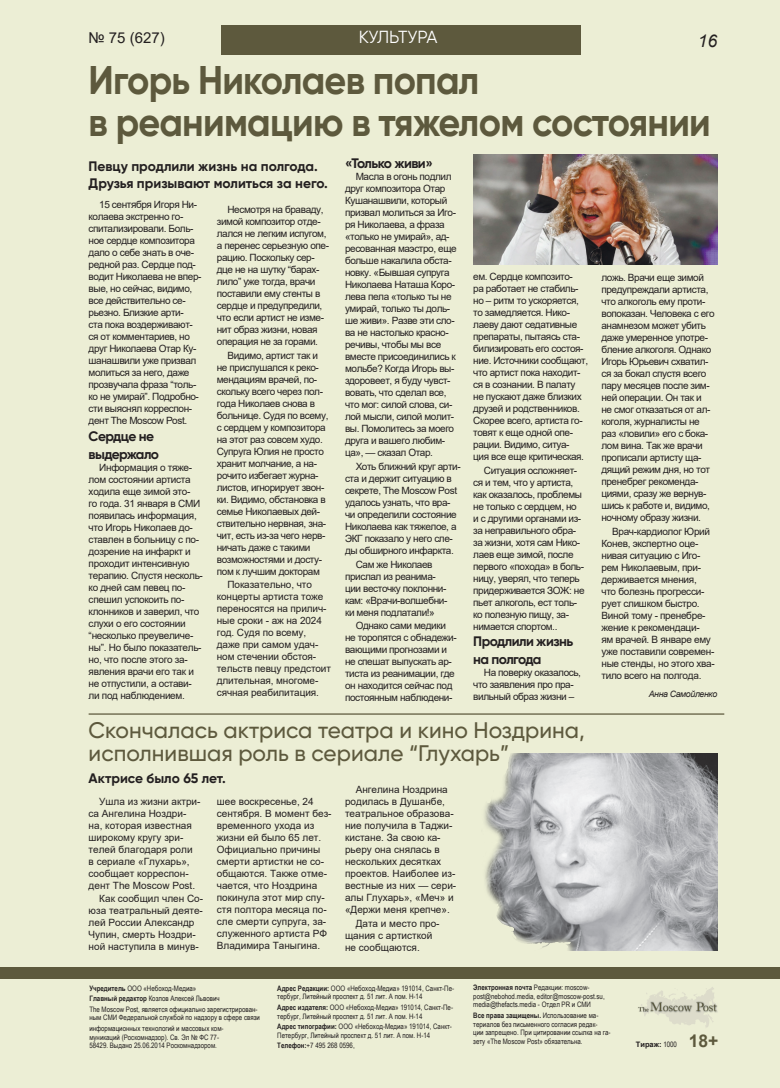
<style>
.page{position:relative;width:780px;height:1088px;background:#eceed5}
.page>*{position:absolute;margin:0;border:0;box-sizing:border-box;transform-origin:0 0}
.заголовок{font:700 40px/42.5px "Gilroy";letter-spacing:-.02em;color:#5d593d;scale:.94 1}
.заголовок_3{font:500 22.5px/22.5px "Gilroy";color:#5d593d}
.одзаголовок{font:17.5px "Gilroy";letter-spacing:-.02em;color:#fff}
.t1{font:700 17.5px "Arial";color:#5d593d}
.t2{font:italic 17.5px "Arial";color:#231f20}
.t3{font:15px "Arial";color:#231f20}
.анонс{font:700 13.75px/17.5px "Gilroy";color:#231f20}
.анонс-2{font:700 13.75px/17.5px "Gilroy";letter-spacing:-.04em;color:#231f20}
.text{font:10px/12px "Arial";letter-spacing:-.04em;color:#231f20}
.text-2{font:10px/12px "Arial";color:#231f20}
.text-3{font:10px/12px "Arial";letter-spacing:-.01em;color:#231f20}
.подпись_фото{font:italic 8.75px "Arial";letter-spacing:-.04em;color:#231f20}
.t4{font:7.5px/8.8px "Arial Narrow";color:#231f20}
.t5{font:700 7.5px "Arial";color:#231f20}
.s1{font-weight:700}
.s2{font-family:"Arial Narrow";font-weight:400}
</style>
<div class="page">
<div style="left:0;top:967px;width:780px;height:11px;background:#5d593d"></div>
<div style="left:221px;top:26px;width:360px;height:29px;background:#5d593d"></div>
<svg style="left:638px;top:987px;width:79px;height:40px"></svg>
<img style="left:484px;top:754px;width:233px;height:196px">
<hr style="left:89px;top:713px;width:635px;height:2px;background:#5d593d">
<img style="left:473px;top:155px;width:244px;height:109px">
<p class="одзаголовок" style="left:358px;top:26px;width:80px">КУЛЬТУРА</p>
<h3 class="t3" style="left:89px;top:27px;width:78px">№ 75 (627)</h3>
<h3 class="t2" style="left:697px;top:30px;width:21px">16</h3>
<p class="заголовок" style="left:89px;top:58px;width:663px">Игорь Николаев попал<br>в реанимацию в тяжелом состоянии</p>
<p class="анонс" style="left:89px;top:157px;width:240px">Певцу продлили жизнь на полгода.<br>Друзья призывают молиться за него.</p>
<p class="text" style="left:217px;top:203px;width:114px;text-indent:11px">Несмотря на браваду, зимой композитор отде&shy;лался не легким испугом, а перенес серьезную опе&shy;рацию. Поскольку сер&shy;дце не на шутку “барах&shy;лило” уже тогда, врачи поставили ему стенты в сердце и предупредили, что если артист не изме&shy;нит образ жизни, новая операция не за горами.</p>
<p class="text" style="left:217px;top:349px;width:113px;text-indent:11px">Видимо, артист так и не прислушался к реко&shy;мендациям врачей, по&shy;скольку всего через пол&shy;года Николаев снова в больнице. Судя по всему, с сердцем у композитора на этот раз совсем худо.<br>Супруга Юлия не просто хранит молчание, а на&shy;рочито избегает журна&shy;листов, игнорирует звон&shy;ки. Видимо, обстановка в семье Николаевых дей&shy;ствительно нервная, зна&shy;чит, есть из-за чего нерв&shy;ничать даже с такими возможностями и досту&shy;пом к лучшим докторам</p>
<p class="text-3" style="left:217px;top:579px;width:116px;text-indent:11px">Показательно, что концерты артиста тоже переносятся на прилич&shy;ные сроки - аж на 2024 год. Судя по всему, даже при самом удач&shy;ном стечении обстоя&shy;тельств певцу предстоит длительная, многоме&shy;сячная реабилитация.</p>
<p class="text" style="left:89px;top:198px;width:114px;text-indent:11px">15 сентября Игоря Ни&shy;колаева экстренно го&shy;спитализировали. Боль&shy;ное сердце композитора дало о себе знать в оче&shy;редной раз. Сердце под&shy;водит Николаева не впер&shy;вые, но сейчас, видимо, все действительно се&shy;рьезно. Близкие арти-<br>ста пока воздерживают&shy;ся от комментариев, но друг Николаева Отар Ку&shy;шанашвили уже призвал молиться за него, даже прозвучала фраза “толь&shy;ко не умирай”. Подробно&shy;сти выяснял корреспон&shy;дент The Moscow Post.</p>
<p class="анонс-2" style="left:89px;top:428px;width:72px">Сердце не выдержало</p>
<p class="text" style="left:89px;top:461px;width:116px;text-indent:11px">Информация о тяже&shy;лом состоянии артиста ходила еще зимой это-<br>го года. 31 января в СМИ появилась информация, что Игорь Николаев до&shy;ставлен в больницу с по&shy;дозрение на инфаркт и проходит интенсивную терапию. Спустя несколь&shy;ко дней сам певец по&shy;спешил успокоить по&shy;клонников и заверил, что слухи о его состоянии “несколько преувеличе&shy;ны”. Но было показатель&shy;но, что после этого за&shy;явления врачи его так и не отпустили, а остави&shy;ли под наблюдением.</p>
<p class="анонс-2" style="left:345px;top:154px;width:89px">«Только живи»</p>
<p class="text" style="left:345px;top:170px;width:113px;text-indent:11px">Масла в огонь подлил друг композитора Отар<br>Кушанашвили, который призвал молиться за Иго&shy;ря Николаева, а фраза «только не умирай», ад&shy;ресованная маэстро, еще больше накалила обста&shy;новку. «Бывшая супруга<br>Николаева Наташа Коро&shy;лева пела «только ты не умирай, только ты доль&shy;ше живи». Разве эти сло&shy;ва не настолько красно&shy;речивы, чтобы мы все вместе присоединились к мольбе? Когда Игорь вы&shy;здоровеет, я буду чувст&shy;вовать, что сделал все, что мог: силой слова, си&shy;лой мысли, силой молит&shy;вы. Помолитесь за моего друга и вашего любим&shy;ца», — сказал Отар.</p>
<p class="text" style="left:345px;top:460px;width:117px;text-indent:11px">Хоть ближний круг арти&shy;ста и держит ситуацию в секрете, The Moscow Post удалось узнать, что вра&shy;чи определили состояние<br>Николаева как тяжелое, а<br>ЭКГ показало у него сле&shy;ды обширного инфаркта.</p>
<p class="text" style="left:345px;top:558px;width:104px;text-indent:11px">Сам же Николаев прислал из реанима&shy;ции весточку поклонни&shy;кам: «Врачи-волшебни&shy;ки меня подлатали!»</p>
<p class="text" style="left:345px;top:620px;width:113px;text-indent:11px">Однако сами медики не торопятся с обнадежи&shy;вающими прогнозами и не спешат выпускать ар&shy;тиста из реанимации, где он находится сейчас под постоянным наблюдени-</p>
<p class="text" style="left:473px;top:271px;width:116px">ем. Сердце композито-<br>ра работает не стабиль&shy;но – ритм то ускоряется, то замедляется. Нико&shy;лаеву дают седативные препараты, пытаясь ста&shy;билизировать его состоя&shy;ние. Источники сообщают, что артист пока находит&shy;ся в сознании. В палату не пускают даже близких друзей и родственников.<br>Скорее всего, артиста го&shy;товят к еще одной опе&shy;рации. Видимо, ситуа-<br>ция все еще критическая.</p>
<p class="text" style="left:473px;top:464px;width:113px;text-indent:11px">Ситуация осложняет&shy;ся и тем, что у артиста, как оказалось, проблемы не только с сердцем, но и с другими органами из&shy;за неправильного обра&shy;за жизни, хотя сам Нико&shy;лаев еще зимой, после первого «похода» в боль&shy;ницу, уверял, что теперь придерживается ЗОЖ: не пьет алкоголь, ест толь&shy;ко полезную пищу, за&shy;нимается спортом..</p>
<p class="анонс-2" style="left:473px;top:632px;width:101px">Продлили жизнь на полгода</p>
<p class="text" style="left:473px;top:666px;width:109px;text-indent:11px">На поверку оказалось, что заявления про пра&shy;вильный образ жизни –</p>
<p class="заголовок_3" style="left:89px;top:719px;width:497px">Скончалась актриса театра и кино Ноздрина, исполнившая роль в сериале “Глухарь”</p>
<p class="анонс" style="left:89px;top:769px;width:139px">Актрисе было 65 лет.</p>
<p class="text-2" style="left:89px;top:795px;width:113px;text-indent:11px">Ушла из жизни актри&shy;са Ангелина Ноздри&shy;на, которая известная широкому кругу зри&shy;телей благодаря роли<br>в сериале «Глухарь», сообщает корреспон&shy;дент The Moscow Post.</p>
<p class="text-2" style="left:89px;top:893px;width:116px;text-indent:11px">Как сообщил член Со&shy;юза театральный деяте&shy;лей России Александр<br>Чупин, смерть Ноздри&shy;ной наступила в минув-</p>
<p class="text-2" style="left:217px;top:795px;width:116px">шее воскресенье, 24 сентября. В момент без&shy;временного ухода из жизни ей было 65 лет.<br>Официально причины смерти артистки не со&shy;общаются. Также отме&shy;чается, что Ноздрина покинула этот мир спу&shy;стя полтора месяца по&shy;сле смерти супруга, за&shy;служенного артиста РФ<br>Владимира Таныгина.</p>
<p class="text-2" style="left:345px;top:783px;width:113px;text-indent:11px">Ангелина Ноздрина родилась в Душанбе, театральное образова&shy;ние получила в Таджи&shy;кистане. За свою ка&shy;рьеру она снялась в нескольких десятках проектов. Наиболее из&shy;вестные из них — сери&shy;алы Глухарь», «Меч» и «Держи меня крепче».</p>
<p class="text-2" style="left:345px;top:917px;width:96px;text-indent:11px">Дата и место про&shy;щания с артисткой не сообщаются.</p>
<p class="text" style="left:601px;top:272px;width:115px">ложь. Врачи еще зимой предупреждали артиста, что алкоголь ему проти&shy;вопоказан. Человека с его анамнезом может убить даже умеренное употре&shy;бление алкоголя. Однако<br>Игорь Юрьевич схватил&shy;ся за бокал спустя всего пару месяцев после зим&shy;ней операции. Он так и не смог отказаться от ал&shy;коголя, журналисты не раз «ловили» его с бока&shy;лом вина. Так же врачи прописали артисту ща&shy;дящий режим дня, но тот пренебрег рекоменда&shy;циями, сразу же вернув&shy;шись к работе и, видимо, ночному образу жизни.</p>
<p class="text" style="left:601px;top:526px;width:115px;text-indent:11px">Врач-кардиолог Юрий<br>Конев, экспертно оце&shy;нивая ситуацию с Иго&shy;рем Николаевым, при&shy;держивается мнения,<br>что болезнь прогресси&shy;рует слишком быстро.<br>Виной тому - пренебре&shy;жение к рекомендаци-<br>ям врачей. В январе ему уже поставили современ&shy;ные стенды, но этого хва&shy;тило всего на полгода.</p>
<p class="подпись_фото" style="left:648px;top:688px;width:70px">Анна Самойленко</p>
<p class="t4" style="left:89px;top:982px;width:170px;line-height:10.5px"><span class="s1">Учредитель</span> ООО «Небоход-Медиа»<br><span class="s1">Главный редактор</span> Козлов Алексей Львович<br>The Moscow Post, является официально зарегистрирован-</p>
<p class="t4" style="left:89px;top:1012px;width:172px;line-height:10.5px">ным СМИ Федеральной службой по надзору в сфере связи информационных технологий и массовых ком-</p>
<p class="t4" style="left:89px;top:1032px;width:131px">муникаций (Роскомнадзор). Св. Эл № ФС 77-<br>58429. Выдано 25.06.2014 Роскомнадзором.</p>
<p class="t4" style="left:473px;top:982px;width:133px"><span class="s1">Электронная почта</span> Редакции: moscow&shy;post@nebohod.media, editor@moscow-post.su, media@thefacts.media - Отдел PR и СМИ</p>
<p class="t4" style="left:473px;top:1010px;width:139px"><span class="s1">Все права защищены.</span> Использование ма&shy;териалов без письменного согласия редак-<br>ции запрещено. При цитировании ссылка на га&shy;зету «The Moscow Post» обязательна.</p>
<p class="t4" style="left:277px;top:983px;width:178px"><span class="s1">Адрес Редакции:</span> ООО «Небоход-Медиа» 191014, Санкт-Пе&shy;тербург, Литейный проспект д. 51 лит. А пом. H-14</p>
<p class="t4" style="left:277px;top:1002px;width:177px"><span class="s1">Адрес издателя:</span> ООО «Небоход-Медиа» 191014, Санкт-Пе&shy;тербург, Литейный проспект д. 51 лит. А пом. H-14</p>
<p class="t4" style="left:277px;top:1022px;width:176px"><span class="s1">Адрес типографии:</span> ООО «Небоход-Медиа» 191014, Санкт-<br>Петербург, Литейный проспект д. 51 лит. А пом. H-14</p>
<p class="t4" style="left:277px;top:1041px;width:79px"><span class="s1">Телефон:</span>+7 495 268 0596,</p>
<p class="t5" style="left:635px;top:1039px;width:43px">Тираж: <span class="s2">1000</span></p>
<h3 class="t1" style="left:688px;top:1028px;width:31px">18+</h3>
</div>
